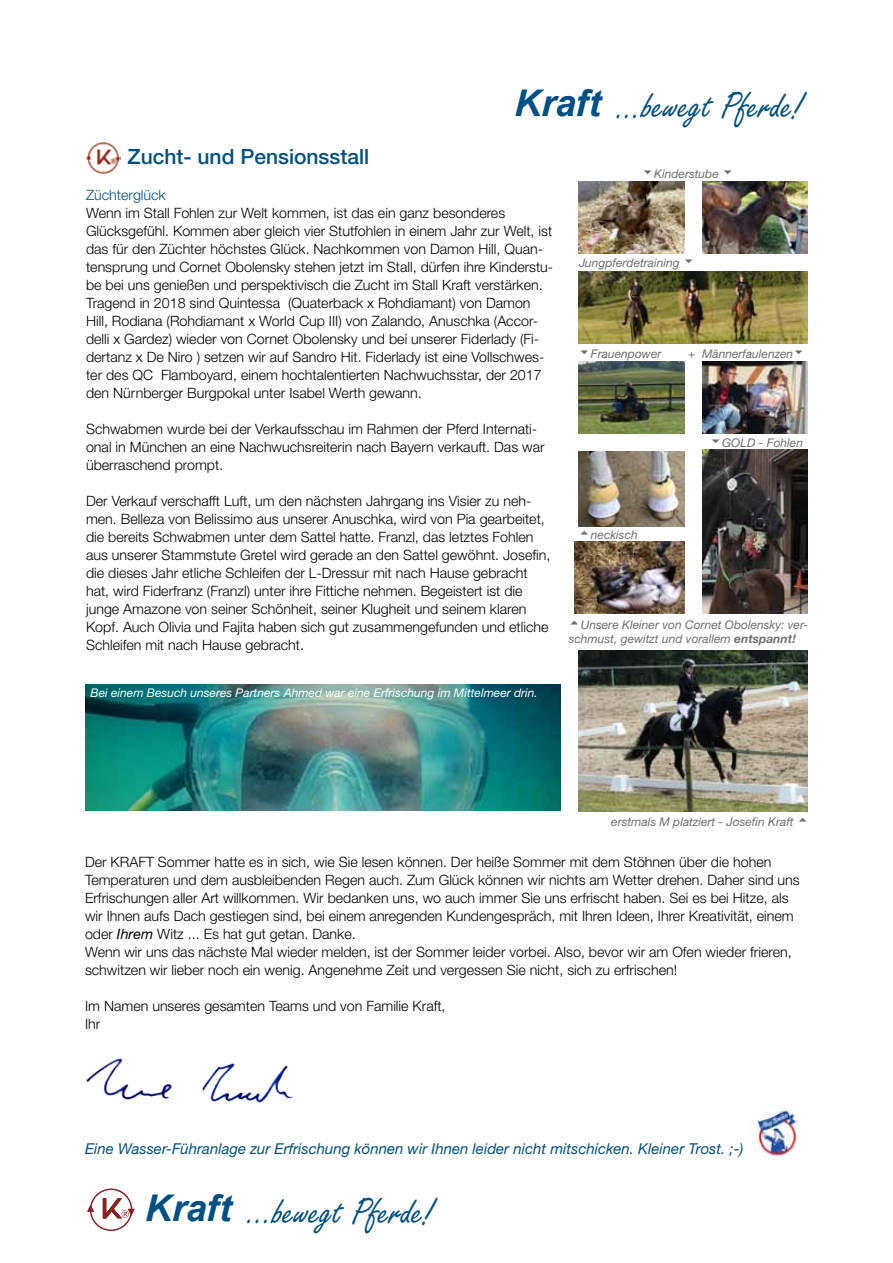
<style>
.page{position:relative;width:893px;height:1263px;background:#fff}
.page>*{position:absolute;margin:0;border:0;box-sizing:border-box;transform-origin:0 0}
.t1{font:40.05px "Freestyle Script";color:#005085}
.t2{font:500 21px "Helvetica Neue LT Std";color:#005085}
.t3{font:italic 15px "Helvetica Neue LT Std";color:#005085}
.t4{font:300 14.25px/18px "Helvetica Neue LT Std";color:#000}
.t5{font:300 14.25px "Helvetica Neue LT Std";color:#005085}
.t6{font:italic 12px/14.4px "Helvetica Neue LT Std";color:#6d6e71}
.t7{font:italic 12px "Helvetica Neue LT Std";color:#fff}
.s1{font-family:"Arial";font-weight:700;font-style:italic;font-size:36.75px}
.s2{font-weight:700}
.s3{font-weight:400;font-style:italic}
</style>
<div class="page">
<div style="left:90px;top:1188px;width:42px;height:43px;border:1px solid #8c2122;border-radius:50%"></div>
<svg style="left:87px;top:1204px;width:7px;height:8px"></svg>
<svg style="left:103px;top:1198px;width:32px;height:21px"></svg>
<img style="left:748px;top:1105px;width:52px;height:52px;border-radius:26px">
<img style="left:85px;top:685px;width:476px;height:126px">
<img style="left:86px;top:142px;width:34px;height:32px">
<img style="left:579px;top:452px;width:105px;height:75px">
<img style="left:86px;top:1058px;width:207px;height:45px">
<img style="left:579px;top:182px;width:105px;height:72px">
<img style="left:702px;top:182px;width:106px;height:72px">
<img style="left:579px;top:272px;width:229px;height:72px">
<img style="left:579px;top:362px;width:105px;height:72px">
<img style="left:702px;top:362px;width:106px;height:72px">
<img style="left:574px;top:542px;width:110px;height:72px">
<img style="left:702px;top:450px;width:106px;height:164px">
<img style="left:579px;top:651px;width:229px;height:161px">
<h2 class="t2" style="left:128px;top:144px;width:243px">Zucht- und Pensionsstall</h2>
<h1 class="t1" style="left:514px;top:84px;width:290px"><span class="s1">Kraft</span> ...bewegt Pferde!</h1>
<p class="t6" style="left:654px;top:166px;width:66px">Kinderstube</p>
<p class="t5" style="left:86px;top:186px;width:81px">Züchterglück</p>
<p class="t4" style="left:86px;top:203px;width:469px">Wenn im Stall Fohlen zur Welt kommen, ist das ein ganz besonderes Glücksgefühl. Kommen aber gleich vier Stutfohlen in einem Jahr zur Welt, ist das für den Züchter höchstes Glück. Nachkommen von Damon Hill, Quan&shy;tensprung und Cornet Obolensky stehen jetzt im Stall, dürfen ihre Kinderstu&shy;be bei uns genießen und perspektivisch die Zucht im Stall Kraft verstärken.<br>Tragend in 2018 sind Quintessa (Quaterback x Rohdiamant) von Damon Hill, Rodiana (Rohdiamant x World Cup III) von Zalando, Anuschka (Accor&shy;delli x Gardez) wieder von Cornet Obolensky und bei unserer Fiderlady (Fi&shy;dertanz x De Niro ) setzen wir auf Sandro Hit. Fiderlady ist eine Vollschwes&shy;ter des QC Flamboyard, einem hochtalentierten Nachwuchsstar, der 2017 den Nürnberger Burgpokal unter Isabel Werth gewann.</p>
<p class="t4" style="left:86px;top:419px;width:460px">Schwabmen wurde bei der Verkaufsschau im Rahmen der Pferd Internati&shy;onal in München an eine Nachwuchsreiterin nach Bayern verkauft. Das war überraschend prompt.</p>
<p class="t4" style="left:86px;top:491px;width:466px">Der Verkauf verschafft Luft, um den nächsten Jahrgang ins Visier zu neh&shy;men. Belleza von Belissimo aus unserer Anuschka, wird von Pia gearbeitet, die bereits Schwabmen unter dem Sattel hatte. Franzl, das letztes Fohlen aus unserer Stammstute Gretel wird gerade an den Sattel gewöhnt. Josefin, die dieses Jahr etliche Schleifen der L-Dressur mit nach Hause gebracht hat, wird Fiderfranz (Franzl) unter ihre Fittiche nehmen. Begeistert ist die junge Amazone von seiner Schönheit, seiner Klugheit und seinem klaren Kopf. Auch Olivia und Fajita haben sich gut zusammengefunden und etliche Schleifen mit nach Hause gebracht.</p>
<p class="t7" style="left:90px;top:685px;width:449px">Bei einem Besuch unseres Partners Ahmed war eine Erfrischung im Mittelmeer drin.</p>
<p class="t6" style="left:579px;top:255px;width:102px">Jungpferdetraining</p>
<p class="t6" style="left:591px;top:346px;width:72px">Frauenpower</p>
<p class="t6" style="left:688px;top:346px;width:107px">+ Männerfaulenzen</p>
<p class="t6" style="left:591px;top:527px;width:48px">neckisch</p>
<p class="t6" style="left:722px;top:435px;width:82px">GOLD - Fohlen</p>
<p class="t6" style="left:569px;top:617px;width:241px;text-indent:12px">Unsere Kleiner von Cornet Obolensky: ver&shy;schmust, gewitzt und vorallem <span class="s2">entspannt!</span></p>
<p class="t6" style="left:611px;top:814px;width:184px">erstmals M platziert - Josefin Kraft</p>
<p class="t4" style="left:85px;top:852px;width:716px">Der KRAFT Sommer hatte es in sich, wie Sie lesen können. Der heiße Sommer mit dem Stöhnen über die hohen Temperaturen und dem ausbleibenden Regen auch. Zum Glück können wir nichts am Wetter drehen. Daher sind uns Erfrischungen aller Art willkommen. Wir bedanken uns, wo auch immer Sie uns erfrischt haben. Sei es bei Hitze, als wir Ihnen aufs Dach gestiegen sind, bei einem anregenden Kundengespräch, mit Ihren Ideen, Ihrer Kreativität, einem oder <span class="s3">Ihrem</span> Witz ... Es hat gut getan. Danke.<br>Wenn wir uns das nächste Mal wieder melden, ist der Sommer leider vorbei. Also, bevor wir am Ofen wieder frieren, schwitzen wir lieber noch ein wenig. Angenehme Zeit und vergessen Sie nicht, sich zu erfrischen!</p>
<p class="t4" style="left:85px;top:996px;width:362px">Im Namen unseres gesamten Teams und von Familie Kraft,<br>Ihr</p>
<p class="t3" style="left:85px;top:1139px;width:660px">Eine Wasser-Führanlage zur Erfrischung können wir Ihnen leider nicht mitschicken. Kleiner Trost. ;-)</p>
<h1 class="t1" style="left:145px;top:1189px;width:290px"><span class="s1">Kraft</span> ...bewegt Pferde!</h1>
</div>
